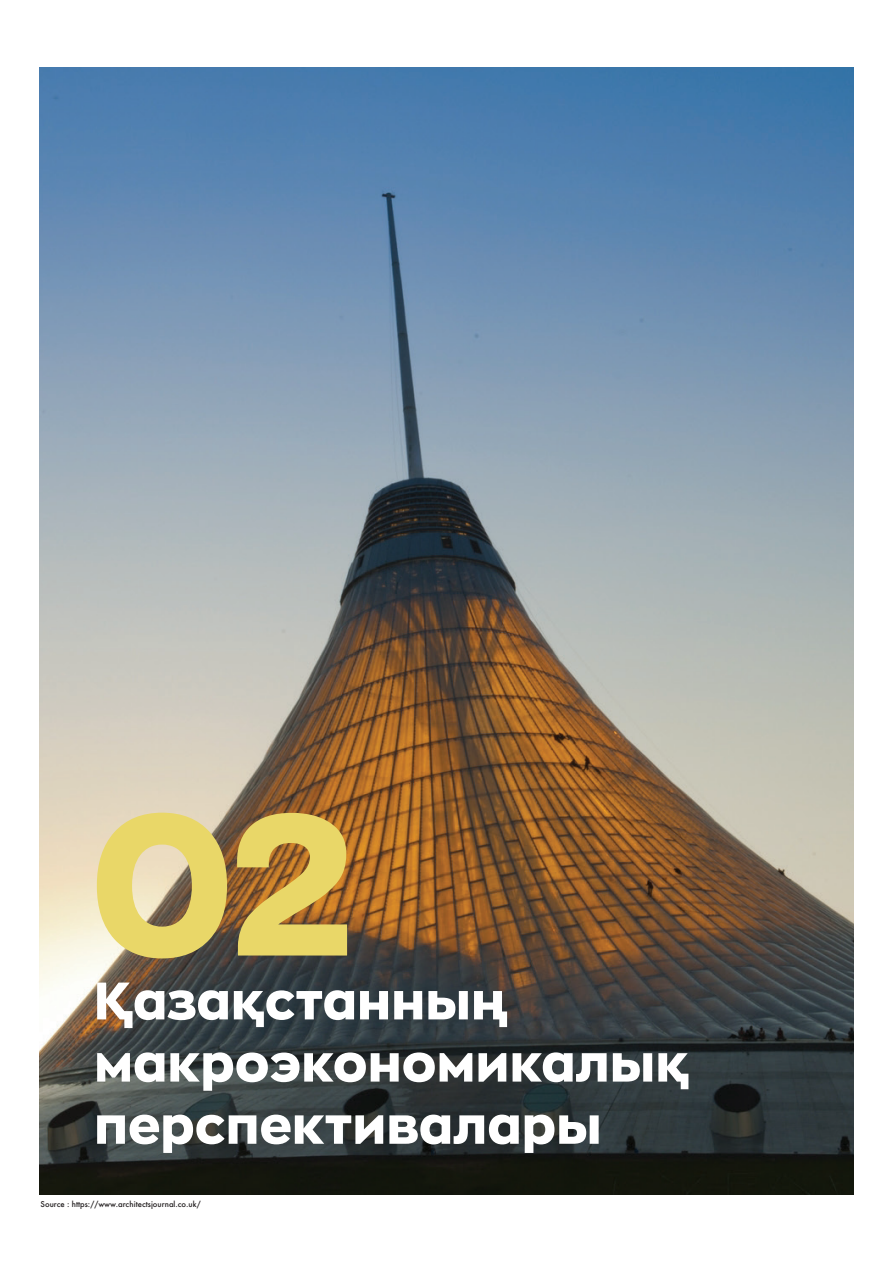
<style>
.page{position:relative;width:893px;height:1263px;background:#fff}
.page>*{position:absolute;margin:0;border:0;box-sizing:border-box;transform-origin:0 0}
.t1{font:800 196.8px "Zona Pro";color:#e9d768}
.t2{font:800 51.75px/62.1px "Zona Pro";color:#fff}
.t3{font:500 7.65px "Futura";color:#231f20}
</style>
<div class="page">
<img style="left:40px;top:67px;width:813px;height:1127px">
<h1 class="t1" style="left:90px;top:751px;width:265px">02</h1>
<p class="t2" style="left:94px;top:968px;width:597px">Қазақстанның макроэкономикалық перспективалары</p>
<p class="t3" style="left:41px;top:1199px;width:162px">Source : https://www.architectsjournal.co.uk/</p>
</div>
